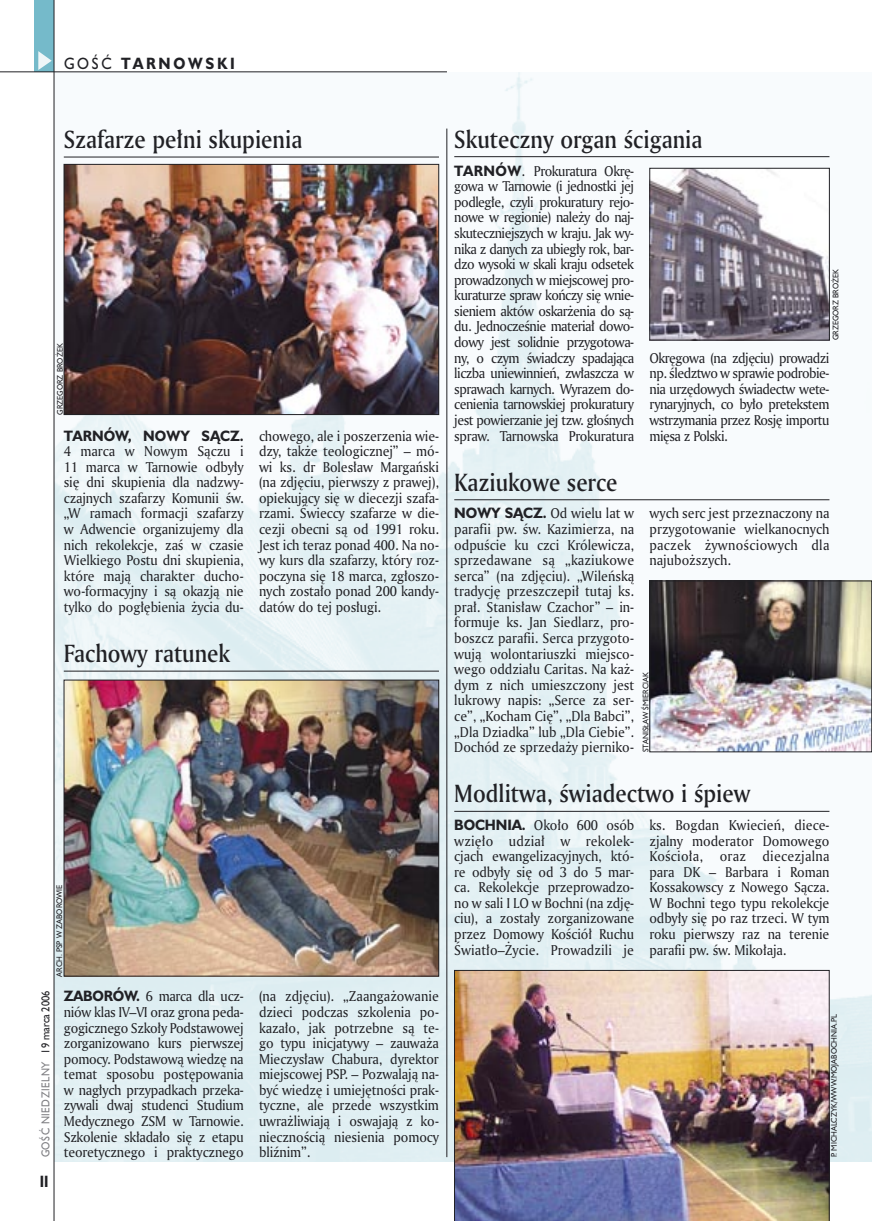
<style>
.page{position:relative;width:872px;height:1221px;background:#fff}
.page>*{position:absolute;margin:0;border:0;box-sizing:border-box;transform-origin:0 0}
._05d_tytyl_Kronika_AmMd_16_pt{font:24px "Amerigo Md PL";color:#212125;scale:.9 1}
._15a_temat_lewo{font:700 15px "Humanst 521 PL";letter-spacing:.2em;color:#212125;scale:.9 1}
._16_pagina_lewa{font:700 15px "Humanst 521 Cn PL";color:#212125;scale:.94 1}
._03_body_bez_akapitu{font:13.8px/15.6px "Amerigo PL";letter-spacing:-.01em;color:#212125;text-align:justify;scale:.94 1}
._18a_data_lewa_GOSC{font:10.5px "Humanst 521 PL";letter-spacing:.05em;color:#7f7f83;scale:.9 1}
._18_data_lewa{font:10.5px "Humanst 521 PL";color:#212125;scale:.9 1}
._09a_autor_zdjecia_Hu_5_pt{font:7.5px "Humanst 521 PL";color:#212125;scale:.94 1}
.s1{font-weight:400}
.s2{font-family:"Humanst 521 PL";font-weight:700}
</style>
<div class="page">
<img style="left:55px;top:72px;width:817px;height:1089px">
<div style="left:35px;top:0;width:19px;height:72px;background:#75baca"></div>
<svg style="left:38px;top:51px;width:14px;height:19px"></svg>
<hr style="left:54px;top:0;width:1px;height:1220px;background:#212125">
<hr style="left:0;top:72px;width:447px;height:1px;background:#212125">
<hr style="left:446px;top:129px;width:1px;height:1027px;background:#212125">
<hr style="left:64px;top:157px;width:375px;height:1px;background:#212125">
<hr style="left:454px;top:156px;width:375px;height:1px;background:#212125">
<hr style="left:454px;top:811px;width:375px;height:1px;background:#212125">
<hr style="left:64px;top:670px;width:375px;height:1px;background:#212125">
<hr style="left:454px;top:499px;width:375px;height:1px;background:#212125">
<img style="left:66px;top:681px;width:371px;height:293px">
<div style="left:64px;top:679px;width:375px;height:297px;border:1px solid #212125"></div>
<img style="left:66px;top:166px;width:371px;height:247px">
<div style="left:64px;top:164px;width:375px;height:251px;border:1px solid #212125"></div>
<img style="left:454px;top:970px;width:375px;height:250px">
<img style="left:651px;top:170px;width:176px;height:168px">
<div style="left:649px;top:168px;width:180px;height:172px;border:1px solid #212125"></div>
<img style="left:651px;top:582px;width:219px;height:168px">
<div style="left:649px;top:580px;width:223px;height:172px;border:1px solid #212125"></div>
<p class="_15a_temat_lewo" style="left:64px;top:53px;width:191px"><span class="s1">GOŚĆ</span> TARNOWSKI</p>
<p class="_05d_tytyl_Kronika_AmMd_16_pt" style="left:64px;top:123px;width:267px">Szafarze pełni skupienia</p>
<p class="_09a_autor_zdjecia_Hu_5_pt" style="left:55px;top:414px;width:77px;rotate:-90deg">GRZEGORZ BROŻEK</p>
<p class="_03_body_bez_akapitu" style="left:64px;top:427px;width:193px"><span class="s2">TARNÓW, NOWY SĄCZ.<br></span>4 marca w Nowym Sączu i 11 marca w Tarnowie odbyły się dni skupienia dla nadzwy&shy;czajnych szafarzy Komunii św. „W ramach formacji szafarzy w Adwencie organizujemy dla nich rekolekcje, zaś w czasie Wielkiego Postu dni skupienia, które mają charakter ducho&shy;wo-formacyjny i są okazją nie tylko do pogłębienia życia du-</p>
<p class="_03_body_bez_akapitu" style="left:259px;top:427px;width:193px">chowego, ale i poszerzenia wie&shy;dzy, także teologicznej” – mó&shy;wi ks. dr Bolesław Margański (na zdjęciu, pierwszy z prawej), opiekujący się w diecezji szafa&shy;rzami. Świeccy szafarze w die&shy;cezji obecni są od 1991 roku.<br>Jest ich teraz ponad 400. Na no&shy;wy kurs dla szafarzy, który roz&shy;poczyna się 18 marca, zgłoszo&shy;nych zostało ponad 200 kandy&shy;datów do tej posługi.</p>
<p class="_05d_tytyl_Kronika_AmMd_16_pt" style="left:64px;top:637px;width:186px">Fachowy ratunek</p>
<p class="_09a_autor_zdjecia_Hu_5_pt" style="left:54px;top:976px;width:100px;rotate:-90deg">ARCH. PSP W ZABOROWIE</p>
<p class="_18_data_lewa" style="left:38px;top:1053px;width:71px;rotate:-90deg">19 marca 2006</p>
<p class="_18a_data_lewa_GOSC" style="left:38px;top:1157px;width:108px;rotate:-90deg">GOŚĆ NIEDZIELNY</p>
<p class="_16_pagina_lewa" style="left:40px;top:1170px;width:11px">II</p>
<p class="_03_body_bez_akapitu" style="left:64px;top:988px;width:193px"><span class="s2">ZABORÓW.</span> 6 marca dla ucz&shy;niów klas IV–VI oraz grona peda&shy;gogicznego Szkoły Podstawowej zorganizowano kurs pierwszej pomocy. Podstawową wiedzę na temat sposobu postępowania w nagłych przypadkach przeka&shy;zywali dwaj studenci Studium Medycznego ZSM w Tarnowie.<br>Szkolenie składało się z etapu teoretycznego i praktycznego</p>
<p class="_03_body_bez_akapitu" style="left:259px;top:988px;width:193px">(na zdjęciu). „Zaangażowanie dzieci podczas szkolenia po&shy;kazało, jak potrzebne są te&shy;go typu inicjatywy – zauważa Mieczysław Chabura, dyrektor miejscowej PSP. – Pozwalają na&shy;być wiedzę i umiejętności prak&shy;tyczne, ale przede wszystkim uwrażliwiają i oswajają z ko&shy;niecznością niesienia pomocy bliźnim”.</p>
<p class="_05d_tytyl_Kronika_AmMd_16_pt" style="left:454px;top:123px;width:277px">Skuteczny organ ścigania</p>
<p class="_03_body_bez_akapitu" style="left:454px;top:162px;width:193px"><span class="s2">TARNÓW</span>. Prokuratura Okrę&shy;gowa w Tarnowie (i jednostki jej podległe, czyli prokuratury rejo&shy;nowe w regionie) należy do naj&shy;skuteczniejszych w kraju. Jak wy&shy;nika z danych za ubiegły rok, bar&shy;dzo wysoki w skali kraju odsetek prowadzonych w miejscowej pro&shy;kuraturze spraw kończy się wnie&shy;sieniem aktów oskarżenia do są&shy;du. Jednocześnie materiał dowo&shy;dowy jest solidnie przygotowa&shy;ny, o czym świadczy spadająca liczba uniewinnień, zwłaszcza w sprawach karnych. Wyrazem do&shy;cenienia tarnowskiej prokuratury jest powierzanie jej tzw. głośnych spraw. Tarnowska Prokuratura</p>
<p class="_09a_autor_zdjecia_Hu_5_pt" style="left:830px;top:340px;width:77px;rotate:-90deg">GRZEGORZ BROŻEK</p>
<p class="_03_body_bez_akapitu" style="left:649px;top:349px;width:193px">Okręgowa (na zdjęciu) prowadzi np. śledztwo w sprawie podrobie&shy;nia urzędowych świadectw wete&shy;rynaryjnych, co było pretekstem wstrzymania przez Rosję importu mięsa z Polski.</p>
<p class="_05d_tytyl_Kronika_AmMd_16_pt" style="left:454px;top:466px;width:183px">Kaziukowe serce</p>
<p class="_03_body_bez_akapitu" style="left:454px;top:505px;width:193px"><span class="s2">NOWY SĄCZ.</span> Od wielu lat w parafii pw. św. Kazimierza, na odpuście ku czci Królewicza, sprzedawane są „kaziukowe serca” (na zdjęciu). „Wileńską tradycję przeszczepił tutaj ks. prał. Stanisław Czachor” – in&shy;formuje ks. Jan Siedlarz, pro&shy;boszcz parafii. Serca przygoto&shy;wują wolontariuszki miejsco&shy;wego oddziału Caritas. Na każ&shy;dym z nich umieszczony jest lukrowy napis: „Serce za ser&shy;ce”, „Kocham Cię”, „Dla Babci”, „Dla Dziadka” lub „Dla Ciebie”.<br>Dochód ze sprzedaży pierniko-</p>
<p class="_03_body_bez_akapitu" style="left:649px;top:505px;width:193px">wych serc jest przeznaczony na przygotowanie wielkanocnych paczek żywnościowych dla najuboższych.</p>
<p class="_09a_autor_zdjecia_Hu_5_pt" style="left:640px;top:752px;width:86px;rotate:-90deg">STANISŁAW ŚMIERCIAK</p>
<p class="_05d_tytyl_Kronika_AmMd_16_pt" style="left:454px;top:777px;width:330px">Modlitwa, świadectwo i śpiew</p>
<p class="_03_body_bez_akapitu" style="left:454px;top:816px;width:193px"><span class="s2">BOCHNIA.</span> Około 600 osób wzięło udział w rekolek&shy;cjach ewangelizacyjnych, któ&shy;re odbyły się od 3 do 5 mar&shy;ca. Rekolekcje przeprowadzo&shy;no w sali I LO w Bochni (na zdję&shy;ciu), a zostały zorganizowane przez Domowy Kościół Ruchu Światło–Życie. Prowadzili je</p>
<p class="_03_body_bez_akapitu" style="left:649px;top:816px;width:193px">ks. Bogdan Kwiecień, diece&shy;zjalny moderator Domowego Kościoła, oraz diecezjalna para DK – Barbara i Roman Kossakowscy z Nowego Sącza.<br>W Bochni tego typu rekolekcje odbyły się po raz trzeci. W tym roku pierwszy raz na terenie parafii pw. św. Mikołaja.</p>
<p class="_09a_autor_zdjecia_Hu_5_pt" style="left:829px;top:1156px;width:154px;rotate:-90deg">P. MICHALCZYK/WWW.MOJABOCHNIA.PL</p>
</div>
